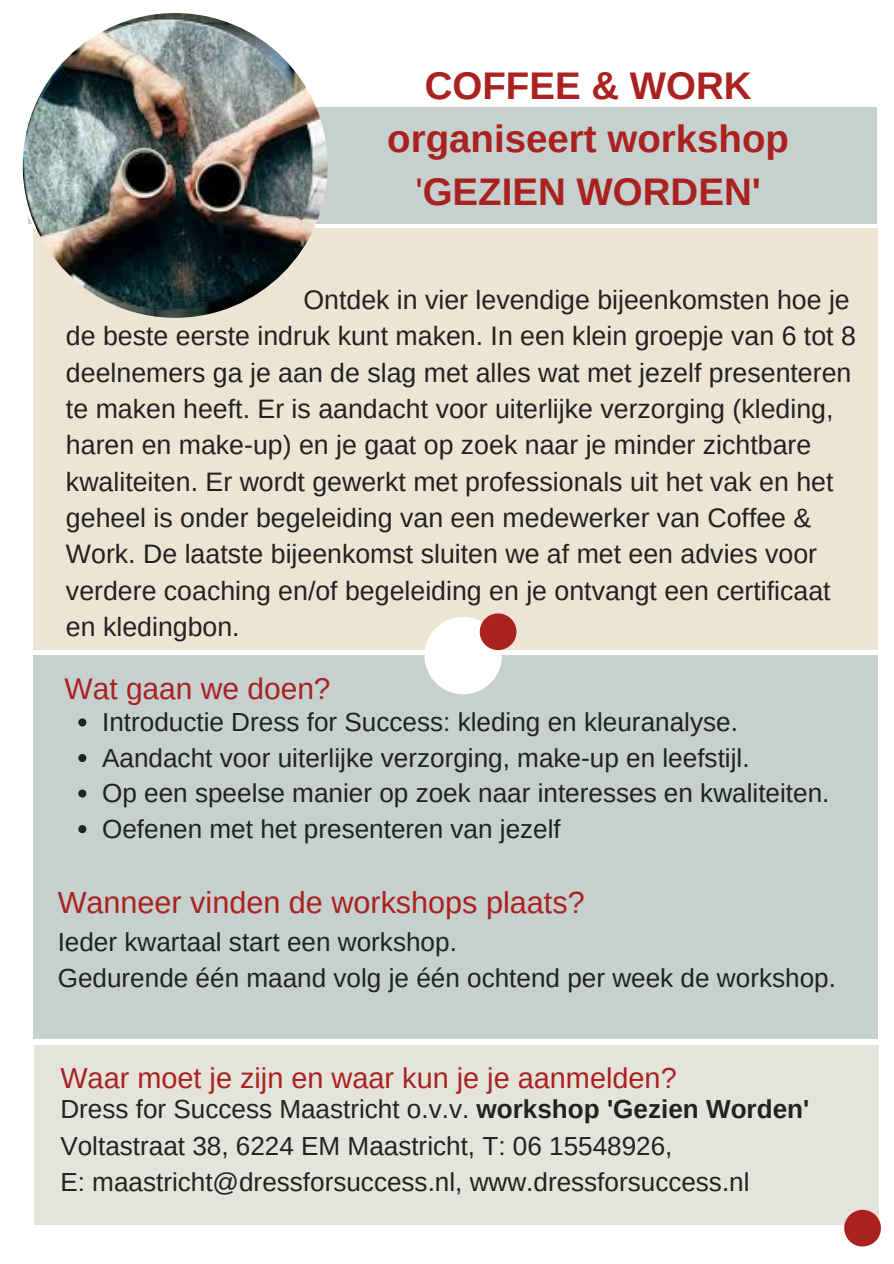
<style>
.page{position:relative;width:894px;height:1264px;background:#fff}
.page>*{position:absolute;margin:0;border:0;box-sizing:border-box;transform-origin:0 0}
.t1{font:700 38.4px/52.9px "Arimo";color:#aa2220;text-align:center}
.t2{font:30.6px "Arimo";color:#aa2220}
.t3{font:29.85px "Arimo";color:#aa2220}
.t4{font:28.8px "Arimo";color:#aa2220}
.t5{font:26.7px/36.3px "Arimo";color:#222}
.t6{font:26.1px/35.5px "Arimo";color:#222}
.s1{font-weight:400}
.s2{font-weight:700}
</style>
<div class="page">
<div style="left:28px;top:108px;width:848px;height:116px;background:#c5d0cf"></div>
<div style="left:33px;top:228px;width:843px;height:422px;background:#ede4d4"></div>
<div style="left:34px;top:1045px;width:844px;height:179px;background:#e4e4dd"></div>
<svg style="left:844px;top:1209px;width:36px;height:37px"></svg>
<img style="left:23px;top:13px;width:304px;height:305px;border-radius:50%">
<div style="left:33px;top:655px;width:843px;height:383px;background:#c5d0cf"></div>
<svg style="left:424px;top:613px;width:92px;height:81px"></svg>
<svg style="left:78px;top:718px;width:8px;height:8px"></svg>
<svg style="left:78px;top:754px;width:8px;height:8px"></svg>
<svg style="left:78px;top:789px;width:8px;height:8px"></svg>
<svg style="left:78px;top:825px;width:8px;height:8px"></svg>
<h1 class="t1" style="left:387px;top:60px;width:403px">COFFEE &amp; WORK organiseert workshop <span class="s1">'</span>GEZIEN WORDEN'</h1>
<p class="t5" style="left:66px;top:282px;width:791px;text-indent:237px">Ontdek in vier levendige bijeenkomsten hoe je de beste eerste indruk kunt maken. In een klein groepje van 6 tot 8 deelnemers ga je aan de slag met alles wat met jezelf presenteren te maken heeft. Er is aandacht voor uiterlijke verzorging (kleding, haren en make-up) en je gaat op zoek naar je minder zichtbare kwaliteiten. Er wordt gewerkt met professionals uit het vak en het geheel is onder begeleiding van een medewerker van Coffee &amp; Work. De laatste bijeenkomst sluiten we af met een advies voor verdere coaching en/of begeleiding en je ontvangt een certificaat en kledingbon.</p>
<p class="t3" style="left:64px;top:669px;width:267px">Wat gaan we doen?</p>
<p class="t6" style="left:102px;top:704px;width:728px">Introductie Dress for Success: kleding en kleuranalyse.<br>Aandacht voor uiterlijke verzorging, make-up en leefstijl.<br>Op een speelse manier op zoek naar interesses en kwaliteiten.<br>Oefenen met het presenteren van jezelf</p>
<p class="t2" style="left:58px;top:883px;width:528px">Wanneer vinden de workshops plaats?</p>
<p class="t6" style="left:58px;top:924px;width:779px">Ieder kwartaal start een workshop.<br>Gedurende één maand volg je één ochtend per week de workshop.</p>
<p class="t4" style="left:60px;top:1059px;width:617px">Waar moet je zijn en waar kun je je aanmelden?</p>
<p class="t6" style="left:60px;top:1091px;width:750px;line-height:36px">Dress for Success Maastricht o.v.v. <span class="s2">workshop 'Gezien Worden'<br></span>Voltastraat 38, 6224 EM Maastricht, T: 06 15548926,<br>E: maastricht@dressforsuccess.nl, www.dressforsuccess.nl</p>
</div>
